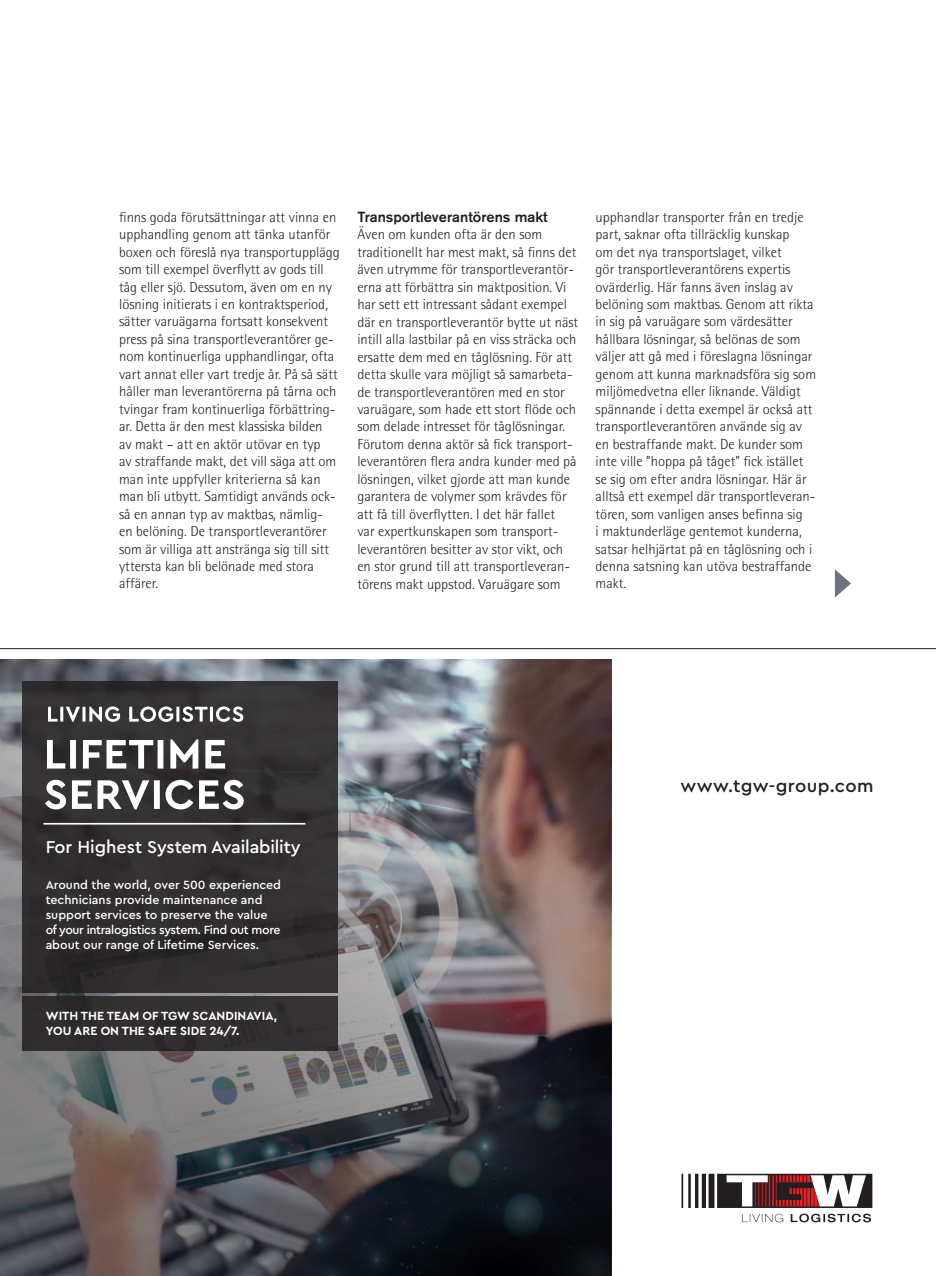
<style>
.page{position:relative;width:936px;height:1276px;background:#fff}
.page>*{position:absolute;margin:0;border:0;box-sizing:border-box;transform-origin:0 0}
.t1{font:500 18.6px "Cera PRO";letter-spacing:.02em;color:#231f20}
.t2{font:500 18px "Cera PRO";letter-spacing:-.01em;color:#fff}
.Bröd_sh1{font:300 14.55px/17.4px "Agfa Rotis Semisans";color:#231f20}
.Mellis_sh3{font:500 14.55px "Akzidenz Grotesk BQ";color:#231f20}
.t3{font:500 12.45px/14.9px "Cera PRO";color:#fff}
.t4{font:700 12.45px/14.9px "Cera PRO";color:#fff}
</style>
<div class="page">
<img style="left:0;top:660px;width:611px;height:616px">
<div style="left:22px;top:681px;width:315px;height:311px;background:#333031"></div>
<div style="left:22px;top:997px;width:315px;height:54px;background:#332f30"></div>
<svg style="left:681px;top:1173px;width:191px;height:49px"></svg>
<svg style="left:48px;top:706px;width:195px;height:16px"></svg>
<svg style="left:45px;top:780px;width:199px;height:29px"></svg>
<svg style="left:47px;top:739px;width:178px;height:29px"></svg>
<hr style="left:43px;top:823px;width:262px;height:1px;background:#fff">
<hr style="left:0;top:648px;width:935px;height:1px;background:#231f20">
<svg style="left:834px;top:569px;width:17px;height:28px"></svg>
<p class="Bröd_sh1" style="left:119px;top:208px;width:222px">finns goda förutsättningar att vinna en upphandling genom att tänka utanför boxen och föreslå nya transportupplägg som till exempel överflytt av gods till tåg eller sjö. Dessutom, även om en ny lösning initierats i en kontraktsperiod, sätter varuägarna fortsatt konsekvent press på sina transportleverantörer ge&shy;nom kontinuerliga upphandlingar, ofta vart annat eller vart tredje år. På så sätt håller man leverantörerna på tårna och tvingar fram kontinuerliga förbättring&shy;ar. Detta är den mest klassiska bilden<br>av makt – att en aktör utövar en typ<br>av straffande makt, det vill säga att om man inte uppfyller kriterierna så kan man bli utbytt. Samtidigt används ock&shy;så en annan typ av maktbas, nämlig&shy;en belöning. De transportleverantörer som är villiga att anstränga sig till sitt yttersta kan bli belönade med stora affärer.</p>
<p class="Mellis_sh3" style="left:357px;top:208px;width:192px">Transportleverantörens makt</p>
<p class="Bröd_sh1" style="left:357px;top:226px;width:222px">Även om kunden ofta är den som traditionellt har mest makt, så finns det även utrymme för transportleverantör&shy;erna att förbättra sin maktposition. Vi har sett ett intressant sådant exempel där en transportleverantör bytte ut näst intill alla lastbilar på en viss sträcka och ersatte dem med en tåglösning. För att detta skulle vara möjligt så samarbeta&shy;de transportleverantören med en stor varuägare, som hade ett stort flöde och som delade intresset för tåglösningar.<br>Förutom denna aktör så fick transport&shy;leverantören flera andra kunder med på lösningen, vilket gjorde att man kunde garantera de volymer som krävdes för att få till överflytten. I det här fallet<br>var expertkunskapen som transport&shy;leverantören besitter av stor vikt, och en stor grund till att transportleveran&shy;törens makt uppstod. Varuägare som</p>
<p class="Bröd_sh1" style="left:595px;top:208px;width:222px">upphandlar transporter från en tredje part, saknar ofta tillräcklig kunskap<br>om det nya transportslaget, vilket<br>gör transportleverantörens expertis ovärderlig. Här fanns även inslag av belöning som maktbas. Genom att rikta in sig på varuägare som värdesätter hållbara lösningar, så belönas de som väljer att gå med i föreslagna lösningar genom att kunna marknadsföra sig som miljömedvetna eller liknande. Väldigt spännande i detta exempel är också att transportleverantören använde sig av en bestraffande makt. De kunder som inte ville ”hoppa på tåget” fick istället se sig om efter andra lösningar. Här är alltså ett exempel där transportleveran&shy;tören, som vanligen anses befinna sig<br>i maktunderläge gentemot kunderna, satsar helhjärtat på en tåglösning och i denna satsning kan utöva bestraffande makt.</p>
<p class="t2" style="left:46px;top:835px;width:256px">For Highest System Availability</p>
<p class="t3" style="left:46px;top:877px;width:237px">Around the world, over 500 experienced technicians provide maintenance and support services to preserve the value of your intralogistics system. Find out more about our range of Lifetime Services.</p>
<p class="t4" style="left:46px;top:1008px;width:233px">WITH THE TEAM OF TGW SCANDINAVIA,<br>YOU ARE ON THE SAFE SIDE 24/7.</p>
<p class="t1" style="left:680px;top:774px;width:194px">www.tgw-group.com</p>
</div>
